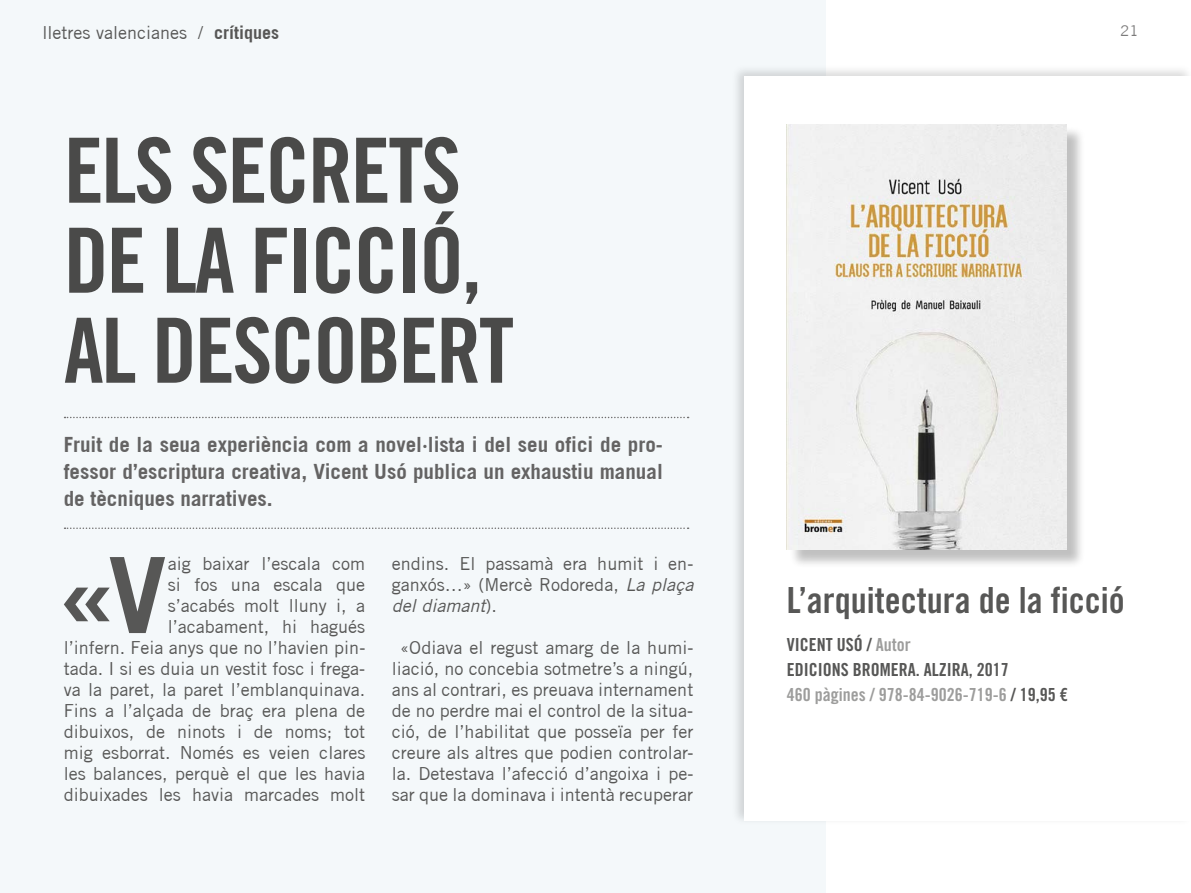
<style>
.page{position:relative;width:1191px;height:893px;background:#fff}
.page>*{position:absolute;margin:0;border:0;box-sizing:border-box;transform-origin:0 0}
.t1{font:700 105.3px "Trade Gothic";color:#575756}
.t2{font:90px/90px "Trade Gothic Bold Cond Twenty";letter-spacing:-.025em;color:#4a4a49}
.t3{font:36px "Trade Gothic Bold Cond Twenty";color:#575756}
.t4{font:700 21px/27px "Trade Gothic";color:#646363;text-align:justify}
.t5{font:18px/21px "Trade Gothic";color:#575756;text-align:right}
.t6{font:18px/25.2px "Trade Gothic Bold Cond Twenty";color:#575756}
.t7{font:15px "Trade Gothic";color:#7c7b7b}
.s1{font-weight:700}
.s2{font-style:italic}
.s3{color:#9d9d9c}
</style>
<div class="page">
<div style="left:0;top:0;width:825px;height:893px;background:#f4f8fa"></div>
<div style="left:730px;top:64px;width:461px;height:761px;background:#000;opacity:.15"></div>
<div style="left:744px;top:77px;width:447px;height:744px;background:#fff"></div>
<div style="left:788px;top:126px;width:297px;height:443px;background:#000;opacity:.25"></div>
<img style="left:787px;top:124px;width:279px;height:426px">
<svg style="left:65px;top:417px;width:623px;height:1px"></svg>
<svg style="left:65px;top:527px;width:623px;height:2px"></svg>
<p class="t5" style="left:43px;top:21px;width:238px">lletres valencianes / <span class="s1">crítiques</span></p>
<p class="t7" style="left:1120px;top:22px;width:20px">21</p>
<h2 class="t2" style="left:64px;top:125px;width:452px">ELS SECRETS<br>DE LA FICCIÓ,<br>AL DESCOBERT</h2>
<p class="t4" style="left:64px;top:431px;width:600px">Fruit de la seua experiència com a novel·lista i del seu ofici de pro&shy;fessor d’escriptura creativa, Vicent Usó publica un exhaustiu manual de tècniques narratives.</p>
<p class="t5" style="left:64px;top:553px;width:303px">aig baixar l’escala com<br>si fos una escala que<br>s’acabés molt lluny i, a l’acabament, hi hagués<br>l’infern. Feia anys que no l’havien pin&shy;tada. I si es duia un vestit fosc i frega&shy;va la paret, la paret l’emblanquinava.<br>Fins a l’alçada de braç era plena de dibuixos, de ninots i de noms; tot mig esborrat. Només es veien clares les balances, perquè el que les havia dibuixades les havia marcades molt</p>
<p class="t5" style="left:392px;top:553px;width:303px;text-align:justify">endins. El passamà era humit i en&shy;ganxós…» (Mercè Rodoreda, <span class="s2">La plaça del diamant</span>).</p>
<h1 class="t1" style="left:57px;top:531px;width:111px">«V</h1>
<p class="t5" style="left:392px;top:637px;width:303px;text-align:center">«Odiava el regust amarg de la humi&shy;liació, no concebia sotmetre’s a ningú, ans al contrari, es preuava internament de no perdre mai el control de la situa&shy;ció, de l’habilitat que posseïa per fer creure als altres que podien controlar&shy;la. Detestava l’afecció d’angoixa i pe&shy;sar que la dominava i intentà recuperar</p>
<h3 class="t3" style="left:787px;top:578px;width:339px">L’arquitectura de la ficció</h3>
<p class="t6" style="left:787px;top:632px;width:282px">VICENT USÓ / <span class="s3">Autor<br></span>EDICIONS BROMERA. ALZIRA, 2017<br><span class="s3">460 pàgines / 978-84-9026-719-6</span> / 19,95 €</p>
</div>
